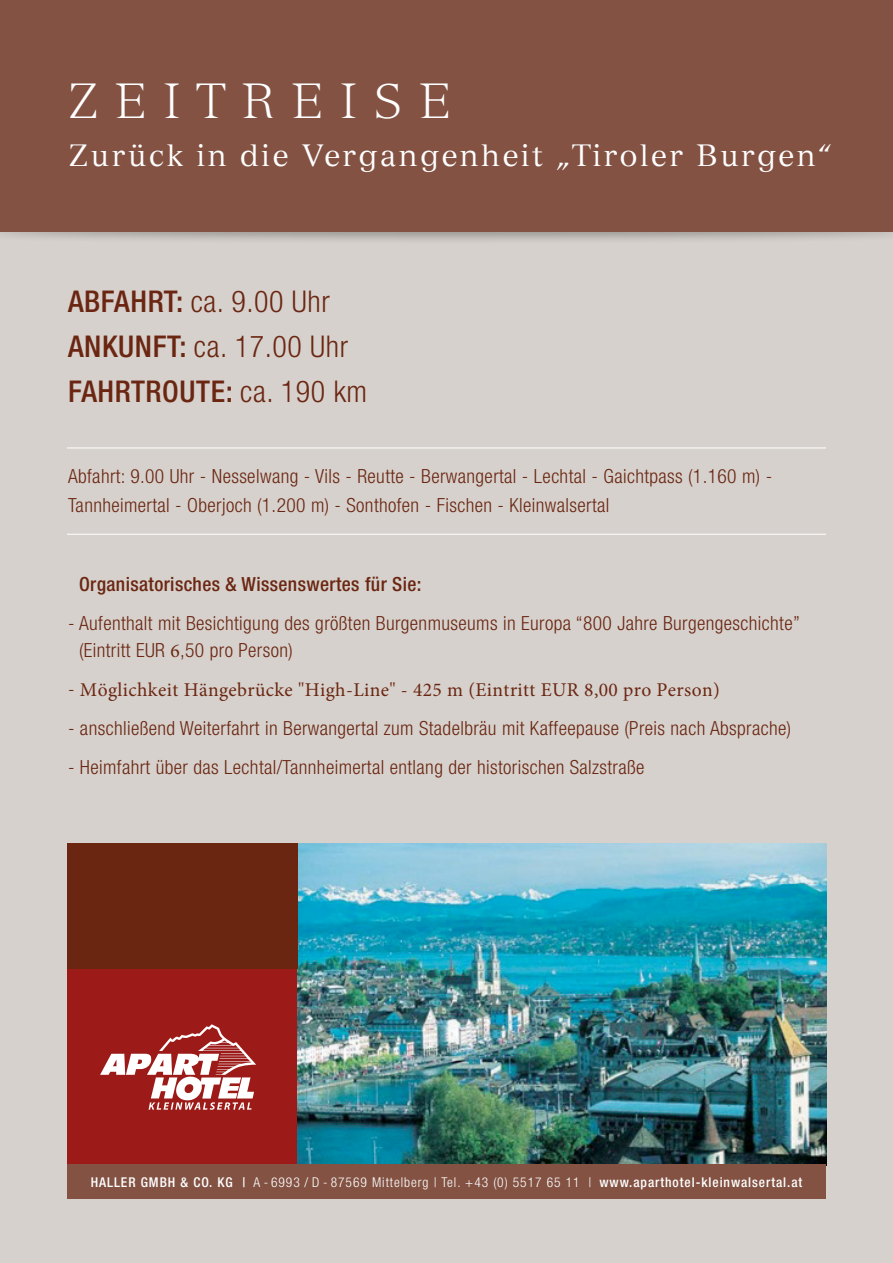
<style>
.page{position:relative;width:893px;height:1263px;background:#d6d1cc}
.page>*{position:absolute;margin:0;border:0;box-sizing:border-box;transform-origin:0 0}
.t1{font:300 48px "Versailles LT";letter-spacing:.35em;color:#fff}
.t2{font:30px "Versailles LT";letter-spacing:.08em;color:#fff}
.t3{font:300 condensed 30px "Helvetica Neue";letter-spacing:.02em;color:#6b2612}
.t4{font:500 condensed 30px "Helvetica Neue";letter-spacing:.02em;color:#6b2612}
.t5{font:300 condensed 19.5px "Helvetica Neue";letter-spacing:.02em;color:#6b2612}
.t6{font:19.5px "Minion Pro";letter-spacing:.02em;color:#6b2612}
.t7{font:500 condensed 19.5px "Helvetica Neue";letter-spacing:.02em;color:#6b2612}
.t8{font:500 condensed 13.5px "Helvetica Neue";letter-spacing:.07em;color:#fff}
.s1{font-weight:500}
.s2{font-weight:300}
.s3{font-family:"Minion Pro";font-weight:400;font-stretch:normal}
.s4{font-family:"Helvetica Neue";font-weight:300;font-stretch:condensed}
</style>
<div class="page">
<div style="left:68px;top:969px;width:230px;height:215px;background:#9c1a17"></div>
<svg style="left:100px;top:1024px;width:156px;height:86px"></svg>
<img style="left:298px;top:843px;width:528px;height:322px">
<div style="left:68px;top:843px;width:230px;height:126px;background:#6b2612"></div>
<div style="left:0;top:216px;width:893px;height:29px;background:#000;opacity:.3"></div>
<div style="left:0;top:0;width:893px;height:232px;background:#835243"></div>
<hr style="left:67px;top:447px;width:759px;height:1px;background:#fff">
<hr style="left:67px;top:534px;width:759px;height:1px;background:#fff">
<div style="left:68px;top:1165px;width:758px;height:34px;background:#835243"></div>
<p class="t1" style="left:68px;top:73px;width:385px">ZEITREISE</p>
<p class="t2" style="left:68px;top:138px;width:765px">Zurück in die Vergangenheit „Tiroler Burgen“</p>
<p class="t3" style="left:68px;top:284px;width:263px"><span class="s1">ABFAHRT:</span> ca. 9.00 Uhr</p>
<p class="t3" style="left:68px;top:329px;width:282px"><span class="s1">ANKUNFT:</span> ca. 17.00 Uhr</p>
<p class="t4" style="left:68px;top:373px;width:301px">FAHRTROUTE: <span class="s2">ca. 190 km</span></p>
<p class="t5" style="left:68px;top:465px;width:706px">Abfahrt: 9.00 Uhr - Nesselwang - Vils - Reutte - Berwangertal - Lechtal - Gaichtpass (1.160 m) -</p>
<p class="t5" style="left:68px;top:493px;width:543px">Tannheimertal - Oberjoch (1.200 m) - Sonthofen - Fischen - Kleinwalsertal</p>
<p class="t7" style="left:79px;top:572px;width:344px">Organisatorisches &amp; Wissenswertes für Sie:</p>
<p class="t5" style="left:68px;top:612px;width:733px">- Aufenthalt mit Besichtigung des größten Burgenmuseums in Europa “800 Jahre Burgengeschichte”</p>
<p class="t5" style="left:79px;top:639px;width:215px">(Eintritt EUR <span class="s3">6</span>,50 pro Person)</p>
<p class="t6" style="left:68px;top:677px;width:653px"><span class="s4">-</span> Möglichkeit Hängebrücke "High-Line" - 425 m (Eintritt EUR 8,00 pro Person)</p>
<p class="t5" style="left:68px;top:717px;width:725px">- anschließend Weiterfahrt in Berwangertal zum Stadelbräu mit Kaffeepause (Preis nach Absprache)</p>
<p class="t5" style="left:68px;top:756px;width:578px">- Heimfahrt über das Lechtal/Tannheimertal entlang der historischen Salzstraße</p>
<p class="t8" style="left:91px;top:1174px;width:713px">HALLER GMBH &amp; CO. KG | <span class="s2">A - 6993 / D - 87569 Mittelberg | Tel. +43 (0) 5517 65 11 |</span> www.aparthotel-kleinwalsertal.at</p>
</div>
